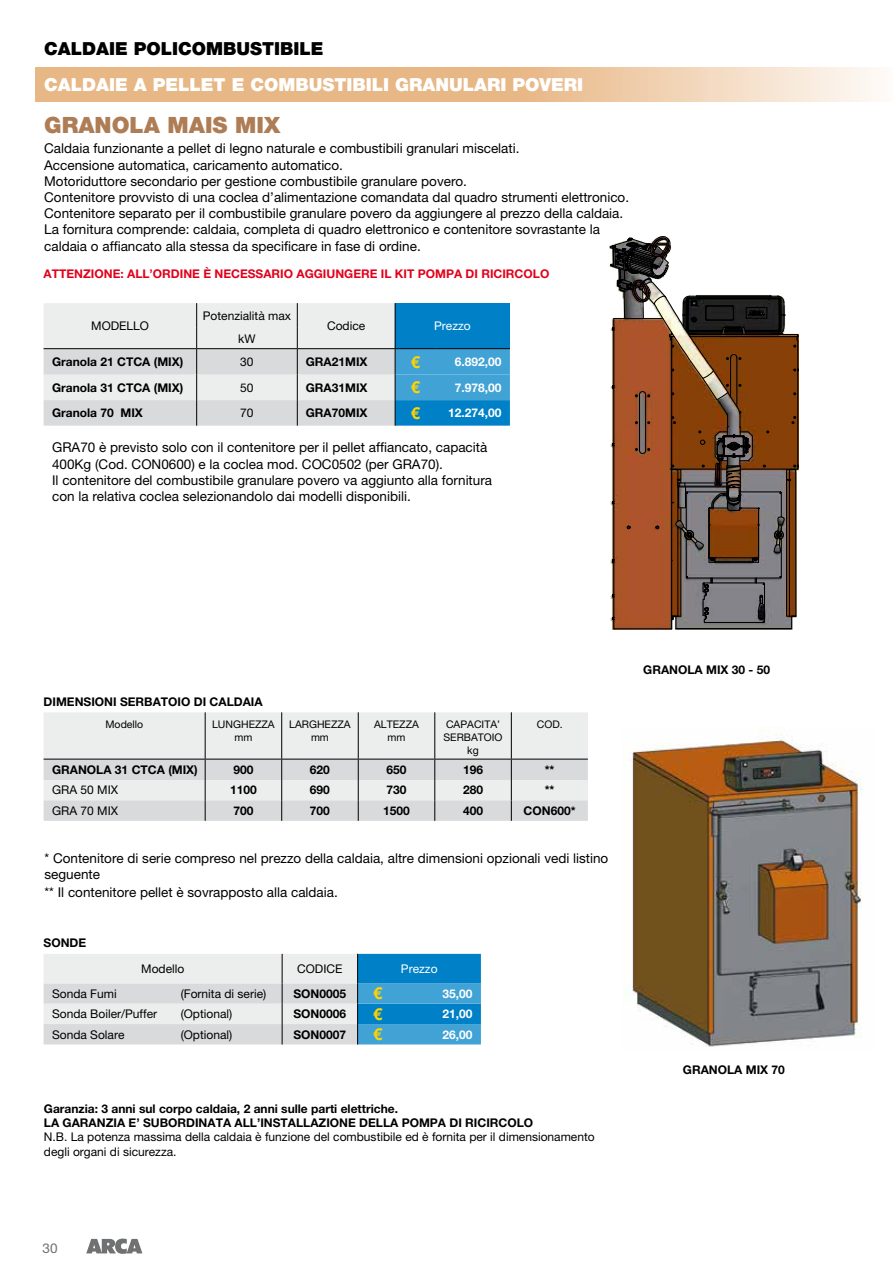
<style>
.page{position:relative;width:893px;height:1263px;background:#fff}
.page>*{position:absolute;margin:0;border:0;box-sizing:border-box;transform-origin:0 0}
.t1{font:900 22.5px "Helvetica Neue LT Pro";color:#ae7d55}
.t2{font:900 18px "Helvetica Neue LT Pro";color:#fff}
.t3{font:900 18px "Helvetica Neue LT Pro";color:#000}
.t4{font:700 16.5px "Helvetica Neue LT Pro";color:#ffd400}
.t5{font:13.5px/16.2px "Helvetica Neue LT Pro";color:#000}
.t6{font:13.5px "Helvetica Neue LT Pro";color:#707172}
.t7{font:700 12px/14.4px "Helvetica Neue LT Pro";color:#000}
.t8{font:12px/14.4px "Helvetica Neue LT Pro";color:#000}
.t9{font:700 12px "Helvetica Neue LT Pro";color:#e2001a}
.t10{font:700 12px "Helvetica Neue LT Pro";color:#fff}
.t11{font:12px "Helvetica Neue LT Pro";color:#fff}
.t12{font:10.5px/12.6px "Helvetica Neue LT Pro";color:#000;text-align:center}
</style>
<div class="page">
<svg style="left:35px;top:68px;width:844px;height:34px;background:#ecc59d"></svg>
<img style="left:689px;top:729px;width:89px;height:318px">
<svg style="left:44px;top:303px;width:458px;height:123px;background:#b3cedc"></svg>
<div style="left:44px;top:712px;width:458px;height:47px;background:#eceded"></div>
<hr style="left:205px;top:712px;width:1px;height:47px;background:#000">
<hr style="left:281px;top:712px;width:1px;height:47px;background:#000">
<hr style="left:358px;top:712px;width:1px;height:47px;background:#000">
<hr style="left:434px;top:712px;width:1px;height:47px;background:#000">
<svg style="left:44px;top:759px;width:458px;height:62px;background:#dbdcdc"></svg>
<svg style="left:44px;top:954px;width:437px;height:90px;background:#abcbdd"></svg>
<svg style="left:502px;top:303px;width:187px;height:731px"></svg>
<svg style="left:778px;top:733px;width:84px;height:308px;background:#8d7d70"></svg>
<svg style="left:609px;top:236px;width:190px;height:394px"></svg>
<svg style="left:86px;top:1238px;width:56px;height:16px"></svg>
<h2 class="t3" style="left:44px;top:38px;width:281px">CALDAIE POLICOMBUSTIBILE</h2>
<h2 class="t2" style="left:44px;top:74px;width:540px">CALDAIE A PELLET E COMBUSTIBILI GRANULARI POVERI</h2>
<h1 class="t1" style="left:44px;top:112px;width:238px">GRANOLA MAIS MIX</h1>
<p class="t5" style="left:44px;top:140px;width:586px">Caldaia funzionante a pellet di legno naturale e combustibili granulari miscelati.<br>Accensione automatica, caricamento automatico.<br>Motoriduttore secondario per gestione combustibile granulare povero.<br>Contenitore provvisto di una coclea d’alimentazione comandata dal quadro strumenti elettronico.<br>Contenitore separato per il combustibile granulare povero da aggiungere al prezzo della caldaia.<br>La fornitura comprende: caldaia, completa di quadro elettronico e contenitore sovrastante la caldaia o affiancato alla stessa da specificare in fase di ordine.</p>
<p class="t9" style="left:44px;top:266px;width:507px">ATTENZIONE: ALL’ORDINE È NECESSARIO AGGIUNGERE IL KIT POMPA DI RICIRCOLO</p>
<p class="t8" style="left:91px;top:319px;width:59px">MODELLO</p>
<p class="t8" style="left:203px;top:308px;width:90px">Potenzialità max</p>
<p class="t8" style="left:238px;top:331px;width:19px">kW</p>
<p class="t8" style="left:327px;top:319px;width:40px">Codice</p>
<p class="t11" style="left:434px;top:319px;width:38px">Prezzo</p>
<p class="t7" style="left:52px;top:354px;width:133px">Granola 21 CTCA (MIX)</p>
<p class="t8" style="left:240px;top:354px;width:15px">30</p>
<p class="t7" style="left:306px;top:354px;width:63px">GRA21MIX</p>
<p class="t4" style="left:411px;top:352px;width:11px">€</p>
<p class="t10" style="left:455px;top:354px;width:48px">6.892,00</p>
<p class="t7" style="left:52px;top:380px;width:133px">Granola 31 CTCA (MIX)</p>
<p class="t8" style="left:240px;top:380px;width:15px">50</p>
<p class="t7" style="left:306px;top:380px;width:63px">GRA31MIX</p>
<p class="t4" style="left:411px;top:377px;width:11px">€</p>
<p class="t10" style="left:455px;top:380px;width:48px">7.978,00</p>
<p class="t7" style="left:52px;top:405px;width:92px">Granola 70 MIX</p>
<p class="t8" style="left:240px;top:406px;width:15px">70</p>
<p class="t7" style="left:306px;top:405px;width:63px">GRA70MIX</p>
<p class="t4" style="left:411px;top:403px;width:11px">€</p>
<p class="t10" style="left:448px;top:405px;width:55px">12.274,00</p>
<p class="t5" style="left:52px;top:439px;width:442px">GRA70 è previsto solo con il contenitore per il pellet affiancato, capacità 400Kg (Cod. CON0600) e la coclea mod. COC0502 (per GRA70).<br>Il contenitore del combustibile granulare povero va aggiunto alla fornitura con la relativa coclea selezionandolo dai modelli disponibili.</p>
<p class="t7" style="left:44px;top:694px;width:221px">DIMENSIONI SERBATOIO DI CALDAIA</p>
<p class="t12" style="left:106px;top:718px;width:39px">Modello</p>
<p class="t12" style="left:212px;top:718px;width:64px">LUNGHEZZA mm</p>
<p class="t12" style="left:289px;top:718px;width:63px">LARGHEZZA mm</p>
<p class="t12" style="left:374px;top:718px;width:46px">ALTEZZA mm</p>
<p class="t12" style="left:443px;top:718px;width:61px">CAPACITA’<br>SERBATOIO kg</p>
<p class="t12" style="left:537px;top:718px;width:27px">COD.</p>
<p class="t7" style="left:52px;top:762px;width:147px">GRANOLA 31 CTCA (MIX)</p>
<p class="t7" style="left:233px;top:762px;width:22px">900</p>
<p class="t7" style="left:310px;top:762px;width:22px">620</p>
<p class="t7" style="left:386px;top:762px;width:22px">650</p>
<p class="t7" style="left:463px;top:762px;width:22px">196</p>
<p class="t7" style="left:545px;top:762px;width:11px">**</p>
<p class="t8" style="left:52px;top:783px;width:68px">GRA 50 MIX</p>
<p class="t7" style="left:230px;top:783px;width:28px">1100</p>
<p class="t7" style="left:310px;top:783px;width:22px">690</p>
<p class="t7" style="left:386px;top:783px;width:22px">730</p>
<p class="t7" style="left:463px;top:783px;width:22px">280</p>
<p class="t7" style="left:545px;top:783px;width:11px">**</p>
<p class="t8" style="left:52px;top:803px;width:68px">GRA 70 MIX</p>
<p class="t7" style="left:233px;top:803px;width:22px">700</p>
<p class="t7" style="left:310px;top:803px;width:22px">700</p>
<p class="t7" style="left:383px;top:803px;width:28px">1500</p>
<p class="t7" style="left:463px;top:803px;width:22px">400</p>
<p class="t7" style="left:524px;top:803px;width:54px">CON600*</p>
<p class="t5" style="left:45px;top:850px;width:565px">* Contenitore di serie compreso nel prezzo della caldaia, altre dimensioni opzionali vedi listino seguente</p>
<p class="t5" style="left:45px;top:884px;width:295px">** Il contenitore pellet è sovrapposto alla caldaia.</p>
<p class="t7" style="left:44px;top:935px;width:44px">SONDE</p>
<p class="t8" style="left:141px;top:961px;width:45px">Modello</p>
<p class="t8" style="left:297px;top:961px;width:47px">CODICE</p>
<p class="t11" style="left:401px;top:961px;width:38px">Prezzo</p>
<p class="t8" style="left:52px;top:986px;width:66px">Sonda Fumi</p>
<p class="t8" style="left:181px;top:986px;width:87px">(Fornita di serie)</p>
<p class="t7" style="left:293px;top:986px;width:54px">SON0005</p>
<p class="t4" style="left:373px;top:983px;width:11px">€</p>
<p class="t10" style="left:442px;top:986px;width:32px">35,00</p>
<p class="t8" style="left:52px;top:1006px;width:107px">Sonda Boiler/Puffer</p>
<p class="t8" style="left:181px;top:1006px;width:53px">(Optional)</p>
<p class="t7" style="left:294px;top:1006px;width:54px">SON0006</p>
<p class="t4" style="left:373px;top:1004px;width:11px">€</p>
<p class="t10" style="left:442px;top:1006px;width:32px">21,00</p>
<p class="t8" style="left:52px;top:1027px;width:74px">Sonda Solare</p>
<p class="t8" style="left:181px;top:1027px;width:53px">(Optional)</p>
<p class="t7" style="left:294px;top:1027px;width:54px">SON0007</p>
<p class="t4" style="left:373px;top:1024px;width:11px">€</p>
<p class="t10" style="left:442px;top:1027px;width:32px">26,00</p>
<p class="t7" style="left:44px;top:1101px;width:491px">Garanzia: 3 anni sul corpo caldaia, 2 anni sulle parti elettriche.<br>LA GARANZIA E’ SUBORDINATA ALL’INSTALLAZIONE DELLA POMPA DI RICIRCOLO</p>
<p class="t8" style="left:44px;top:1130px;width:552px">N.B. La potenza massima della caldaia è funzione del combustibile ed è fornita per il dimensionamento degli organi di sicurezza.</p>
<p class="t6" style="left:43px;top:1240px;width:17px">30</p>
<p class="t7" style="left:643px;top:662px;width:128px">GRANOLA MIX 30 - 50</p>
<p class="t7" style="left:683px;top:1062px;width:103px">GRANOLA MIX 70</p>
</div>
